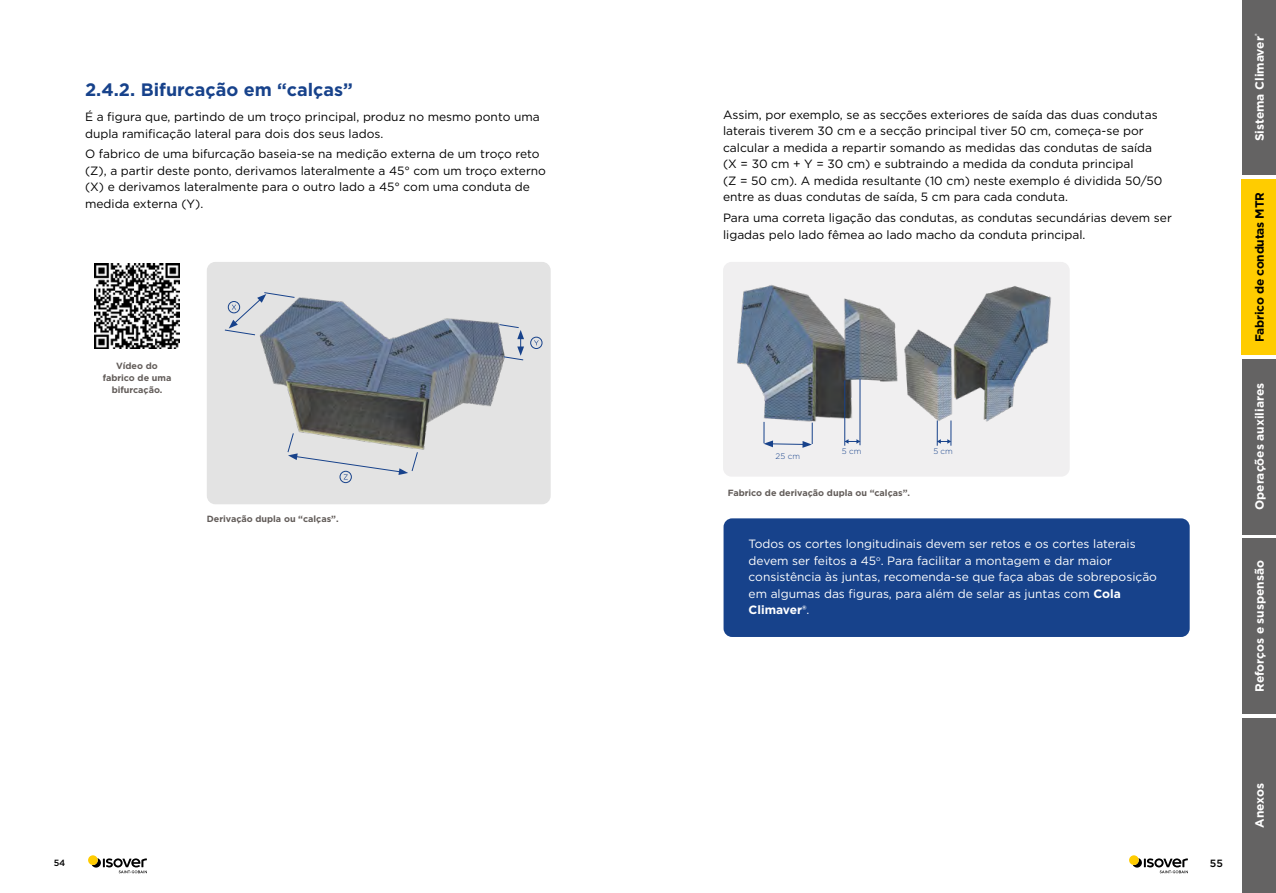
<style>
.page{position:relative;width:1276px;height:893px;background:#fff}
.page>*{position:absolute;margin:0;border:0;box-sizing:border-box;transform-origin:0 0}
.t1{font:700 18px "Gotham";color:#17428b}
.t2{font:12px/16.5px "Gotham";color:#000}
.t3{font:12px/16.5px "Gotham";color:#fff}
.t4{font:700 12px "Gotham";color:#fff}
.t5{font:700 12px "Gotham";letter-spacing:-.02em;color:#000}
.t6{font:500 10.5px "Gotham";color:#000}
.t7{font:700 9px/12px "Gotham";color:#625c59;text-align:center}
.t8{font:500 9px "Gotham";color:#000}
.t9{font:300 8.1px "Gotham";color:#17428b}
.s1{font-weight:700}
</style>
<div class="page">
<div style="left:1242px;top:0;width:34px;height:175px;background:#646363"></div>
<div style="left:1242px;top:718px;width:34px;height:175px;background:#646363"></div>
<div style="left:1242px;top:538px;width:34px;height:175px;background:#646363"></div>
<div style="left:1242px;top:359px;width:34px;height:175px;background:#646363"></div>
<div style="left:1242px;top:179px;width:34px;height:176px;background:#fc0"></div>
<svg style="left:92px;top:858px;width:55px;height:15px"></svg>
<div style="left:88px;top:855px;width:10px;height:10px;background:#fc0;border-radius:50%"></div>
<svg style="left:1133px;top:858px;width:55px;height:15px"></svg>
<div style="left:1129px;top:855px;width:9px;height:10px;background:#fc0;border-radius:50%"></div>
<div style="left:207px;top:262px;width:344px;height:242px;background:#e3e3e3;border-radius:9px"></div>
<img style="left:259px;top:297px;width:245px;height:153px">
<div style="left:340px;top:471px;width:12px;height:12px;border:1px solid #17428b;border-radius:50%"></div>
<svg style="left:499px;top:324px;width:25px;height:37px"></svg>
<div style="left:530px;top:337px;width:12px;height:12px;border:1px solid #17428b;border-radius:50%"></div>
<img style="left:94px;top:264px;width:85px;height:85px">
<div style="left:723px;top:262px;width:346px;height:215px;background:#f0eff0;border-radius:9px"></div>
<img style="left:737px;top:285px;width:314px;height:144px">
<svg style="left:763px;top:422px;width:50px;height:26px"></svg>
<hr style="left:844px;top:380px;width:1px;height:66px;background:#17428b">
<hr style="left:859px;top:379px;width:1px;height:66px;background:#17428b">
<svg style="left:937px;top:412px;width:14px;height:34px"></svg>
<svg style="left:844px;top:439px;width:16px;height:5px"></svg>
<div style="left:723px;top:518px;width:466px;height:119px;background:#17428b;border-radius:9px"></div>
<svg style="left:224px;top:292px;width:71px;height:43px"></svg>
<svg style="left:534px;top:340px;width:5px;height:5px"></svg>
<svg style="left:287px;top:433px;width:131px;height:46px"></svg>
<h1 class="t1" style="left:85px;top:78px;width:269px">2.4.2. Bifurcação em “calças”</h1>
<p class="t2" style="left:85px;top:108px;width:456px">É a figura que, partindo de um troço principal, produz no mesmo ponto uma dupla ramificação lateral para dois dos seus lados.</p>
<p class="t2" style="left:85px;top:146px;width:462px">O fabrico de uma bifurcação baseia-se na medição externa de um troço reto (Z), a partir deste ponto, derivamos lateralmente a 45° com um troço externo (X) e derivamos lateralmente para o outro lado a 45° com uma conduta de medida externa (Y).</p>
<p class="t7" style="left:103px;top:360px;width:70px">Vídeo do fabrico de uma bifurcação.</p>
<p class="t7" style="left:207px;top:512px;width:133px">Derivação dupla ou “calças”.</p>
<p class="t2" style="left:723px;top:106px;width:441px">Assim, por exemplo, se as secções exteriores de saída das duas condutas laterais tiverem 30 cm e a secção principal tiver 50 cm, começa-se por calcular a medida a repartir somando as medidas das condutas de saída (X = 30 cm + Y = 30 cm) e subtraindo a medida da conduta principal<br>(Z = 50 cm). A medida resultante (10 cm) neste exemplo é dividida 50/50 entre as duas condutas de saída, 5 cm para cada conduta.</p>
<p class="t2" style="left:723px;top:209px;width:450px">Para uma correta ligação das condutas, as condutas secundárias devem ser ligadas pelo lado fêmea ao lado macho da conduta principal.</p>
<p class="t9" style="left:775px;top:451px;width:26px">25 cm</p>
<p class="t9" style="left:842px;top:446px;width:21px">5 cm</p>
<p class="t9" style="left:933px;top:446px;width:21px">5 cm</p>
<p class="t7" style="left:727px;top:487px;width:184px">Fabrico de derivação dupla ou “calças”.</p>
<p class="t3" style="left:748px;top:535px;width:410px">Todos os cortes longitudinais devem ser retos e os cortes laterais devem ser feitos a 45<sup>o</sup>. Para facilitar a montagem e dar maior consistência às juntas, recomenda-se que faça abas de sobreposição em algumas das figuras, para além de selar as juntas com <span class="s1">Cola Climaver®</span>.</p>
<p class="t4" style="left:1251px;top:141px;width:109px;rotate:-90deg">Sistema Climaver<sup>®</sup></p>
<p class="t5" style="left:1251px;top:342px;width:151px;rotate:-90deg">Fabrico de condutas MTR</p>
<p class="t4" style="left:1251px;top:510px;width:128px;rotate:-90deg">Operações auxiliares</p>
<p class="t4" style="left:1251px;top:692px;width:133px;rotate:-90deg">Reforços e suspensão</p>
<p class="t8" style="left:54px;top:857px;width:13px">54</p>
<p class="t6" style="left:1210px;top:856px;width:15px">55</p>
<p class="t4" style="left:1251px;top:828px;width:46px;rotate:-90deg">Anexos</p>
</div>
